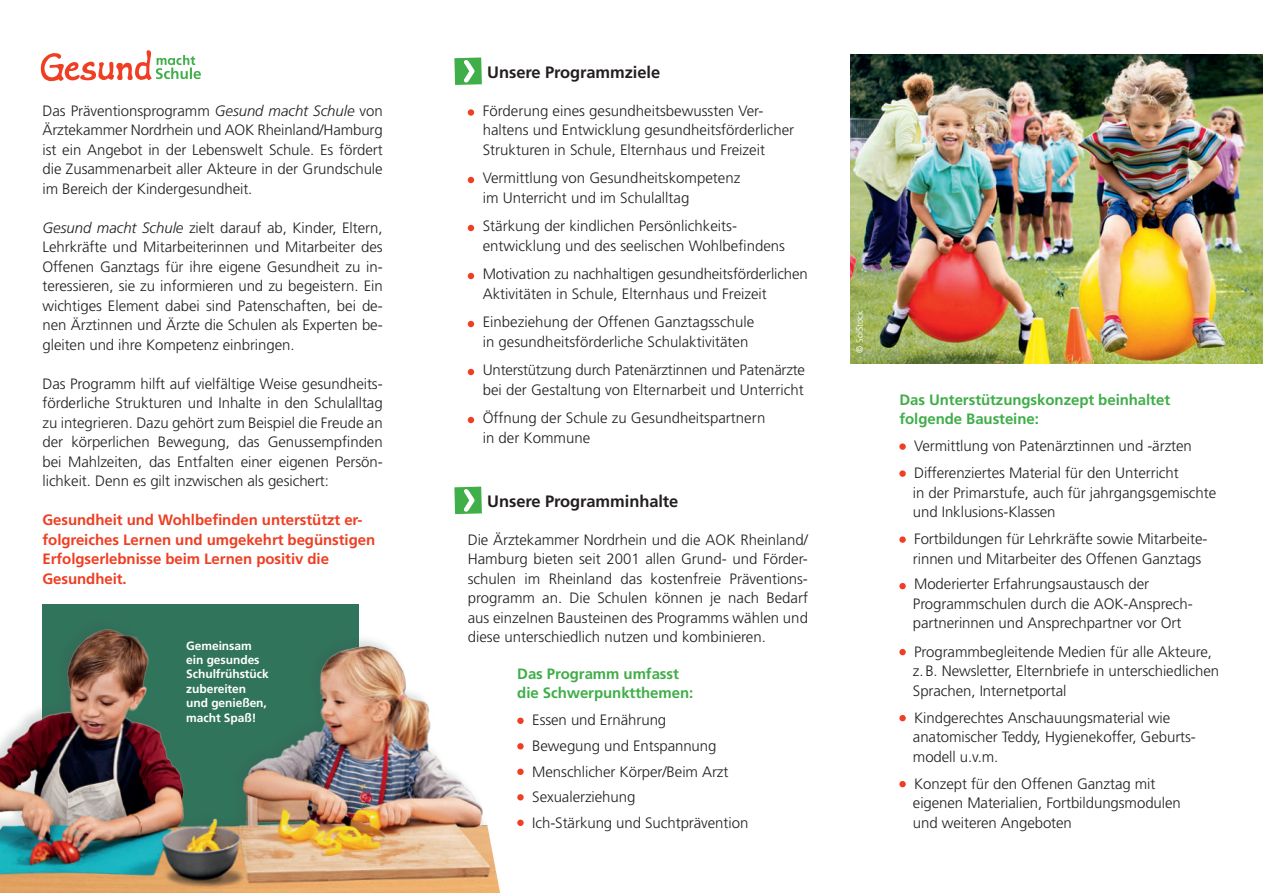
<style>
.page{position:relative;width:1263px;height:893px;background:#fff}
.page>*{position:absolute;margin:0;border:0;box-sizing:border-box;transform-origin:0 0}
.t1{font:700 16.5px "Frutiger";letter-spacing:-.005em;color:#231f20}
.t2{font:300 15px/19.5px "Frutiger";letter-spacing:-.005em;color:#231f20}
.t3{font:700 15px/19.5px "Frutiger";letter-spacing:-.005em;color:#ef3e22}
.t4{font:700 15px/19.5px "Frutiger";letter-spacing:-.005em;color:#40ae49}
.t5{font:700 12px/14.4px "Frutiger";letter-spacing:-.005em;color:#fff}
.t6{font:300 9px "Frutiger";color:#fff}
.s1{font-style:italic}
</style>
<div class="page">
<div style="left:468px;top:109px;width:6px;height:7px;background:#ef3e22;border-radius:50%"></div>
<svg style="left:468px;top:177px;width:6px;height:6px"></svg>
<svg style="left:468px;top:225px;width:6px;height:6px"></svg>
<svg style="left:468px;top:273px;width:6px;height:6px"></svg>
<svg style="left:468px;top:321px;width:6px;height:6px"></svg>
<svg style="left:468px;top:369px;width:6px;height:6px"></svg>
<div style="left:517px;top:718px;width:7px;height:6px;background:#ef3e22;border-radius:50%"></div>
<div style="left:517px;top:743px;width:7px;height:6px;background:#ef3e22;border-radius:50%"></div>
<div style="left:517px;top:769px;width:7px;height:6px;background:#ef3e22;border-radius:50%"></div>
<div style="left:517px;top:794px;width:7px;height:6px;background:#ef3e22;border-radius:50%"></div>
<div style="left:517px;top:820px;width:7px;height:6px;background:#ef3e22;border-radius:50%"></div>
<svg style="left:454px;top:57px;width:28px;height:28px"></svg>
<div style="left:899px;top:443px;width:7px;height:7px;background:#ef3e22;border-radius:50%"></div>
<div style="left:899px;top:470px;width:7px;height:7px;background:#ef3e22;border-radius:50%"></div>
<div style="left:899px;top:536px;width:7px;height:7px;background:#ef3e22;border-radius:50%"></div>
<div style="left:899px;top:583px;width:7px;height:6px;background:#ef3e22;border-radius:50%"></div>
<div style="left:899px;top:649px;width:7px;height:6px;background:#ef3e22;border-radius:50%"></div>
<div style="left:899px;top:715px;width:7px;height:6px;background:#ef3e22;border-radius:50%"></div>
<div style="left:899px;top:781px;width:7px;height:6px;background:#ef3e22;border-radius:50%"></div>
<img style="left:850px;top:54px;width:413px;height:310px">
<svg style="left:40px;top:50px;width:161px;height:31px"></svg>
<img style="left:0;top:486px;width:500px;height:407px">
<p class="t2" style="left:43px;top:101px;width:342px;text-align:justify">Das Präventionsprogramm <span class="s1">Gesund macht Schule</span> von Ärztekammer Nordrhein und AOK Rheinland/Hamburg ist ein Angebot in der Lebenswelt Schule. Es fördert die Zusammenarbeit aller Akteure in der Grundschule im Bereich der Kindergesundheit.</p>
<p class="t2" style="left:43px;top:218px;width:342px;text-align:justify"><span class="s1">Gesund macht Schule</span> zielt darauf ab, Kinder, Eltern, Lehrkräfte und Mitarbeiterinnen und Mitarbeiter des Offenen Ganztags für ihre eigene Gesundheit zu in&shy;teressieren, sie zu informieren und zu begeistern. Ein wichtiges Element dabei sind Patenschaften, bei de&shy;nen Ärztinnen und Ärzte die Schulen als Experten be&shy;gleiten und ihre Kompetenz einbringen.</p>
<p class="t2" style="left:43px;top:374px;width:342px;text-align:justify">Das Programm hilft auf vielfältige Weise gesundheits&shy;förderliche Strukturen und Inhalte in den Schulalltag zu integrieren. Dazu gehört zum Beispiel die Freude an der körperlichen Bewegung, das Genussempfinden bei Mahlzeiten, das Entfalten einer eigenen Persön&shy;lichkeit. Denn es gilt inzwischen als gesichert:</p>
<p class="t3" style="left:43px;top:510px;width:334px">Gesundheit und Wohlbefinden unterstützt er&shy;folgreiches Lernen und umgekehrt begünstigen Erfolgserlebnisse beim Lernen positiv die Gesundheit.</p>
<p class="t5" style="left:186px;top:638px;width:84px">Gemeinsam ein gesundes<br>Schulfrühstück zubereiten und genießen, macht Spaß!</p>
<p class="t1" style="left:487px;top:63px;width:174px">Unsere Programmziele</p>
<p class="t2" style="left:483px;top:101px;width:313px">Förderung eines gesundheitsbewussten Ver&shy;haltens und Entwicklung gesundheitsförderlicher<br>Strukturen in Schule, Elternhaus und Freizeit</p>
<p class="t2" style="left:483px;top:168px;width:259px">Vermittlung von Gesundheitskompetenz im Unterricht und im Schulalltag</p>
<p class="t2" style="left:483px;top:216px;width:304px">Stärkung der kindlichen Persönlichkeits&shy;entwicklung und des seelischen Wohlbefindens</p>
<p class="t2" style="left:483px;top:264px;width:326px">Motivation zu nachhaltigen gesundheitsförderlichen<br>Aktivitäten in Schule, Elternhaus und Freizeit</p>
<p class="t2" style="left:483px;top:312px;width:273px">Einbeziehung der Offenen Ganztagsschule in gesundheitsförderliche Schulaktivitäten</p>
<p class="t2" style="left:483px;top:360px;width:324px">Unterstützung durch Patenärztinnen und Patenärzte bei der Gestaltung von Elternarbeit und Unterricht</p>
<p class="t2" style="left:483px;top:408px;width:284px">Öffnung der Schule zu Gesundheitspartnern in der Kommune</p>
<p class="t1" style="left:487px;top:492px;width:193px">Unsere Programminhalte</p>
<p class="t2" style="left:468px;top:530px;width:342px;text-align:justify">Die Ärztekammer Nordrhein und die AOK Rheinland/ Hamburg bieten seit 2001 allen Grund- und Förder&shy;schulen im Rheinland das kostenfreie Präventions&shy;programm an. Die Schulen können je nach Bedarf aus einzelnen Bausteinen des Programms wählen und diese unterschiedlich nutzen und kombinieren.</p>
<p class="t4" style="left:517px;top:664px;width:177px">Das Programm umfasst die Schwerpunktthemen:</p>
<p class="t2" style="left:532px;top:707px;width:218px;line-height:25.5px">Essen und Ernährung<br>Bewegung und Entspannung<br>Menschlicher Körper/Beim Arzt<br>Sexualerziehung<br>Ich-Stärkung und Suchtprävention</p>
<p class="t6" style="left:855px;top:353px;width:44px;rotate:-90deg">© SolStock</p>
<p class="t4" style="left:899px;top:390px;width:272px">Das Unterstützungskonzept beinhaltet folgende Bausteine:</p>
<p class="t2" style="left:914px;top:433px;width:279px;line-height:27px">Vermittlung von Patenärztinnen und -ärzten<br>Differenziertes Material für den Unterricht</p>
<p class="t2" style="left:913px;top:483px;width:305px">in der Primarstufe, auch für jahrgangsgemischte und Inklusions-Klassen</p>
<p class="t2" style="left:913px;top:529px;width:296px">Fortbildungen für Lehrkräfte sowie Mitarbeite&shy;rinnen und Mitarbeiter des Offenen Ganztags</p>
<p class="t2" style="left:913px;top:574px;width:281px">Moderierter Erfahrungsaustausch der<br>Programmschulen durch die AOK-Ansprech&shy;partnerinnen und Ansprechpartner vor Ort</p>
<p class="t2" style="left:913px;top:642px;width:308px">Programmbegleitende Medien für alle Akteure, z.B. Newsletter, Elternbriefe in unterschiedlichen<br>Sprachen, Internetportal</p>
<p class="t2" style="left:913px;top:708px;width:285px">Kindgerechtes Anschauungsmaterial wie anatomischer Teddy, Hygienekoffer, Geburts&shy;modell u.v.m.</p>
<p class="t2" style="left:913px;top:774px;width:269px">Konzept für den Offenen Ganztag mit eigenen Materialien, Fortbildungsmodulen und weiteren Angeboten</p>
</div>
